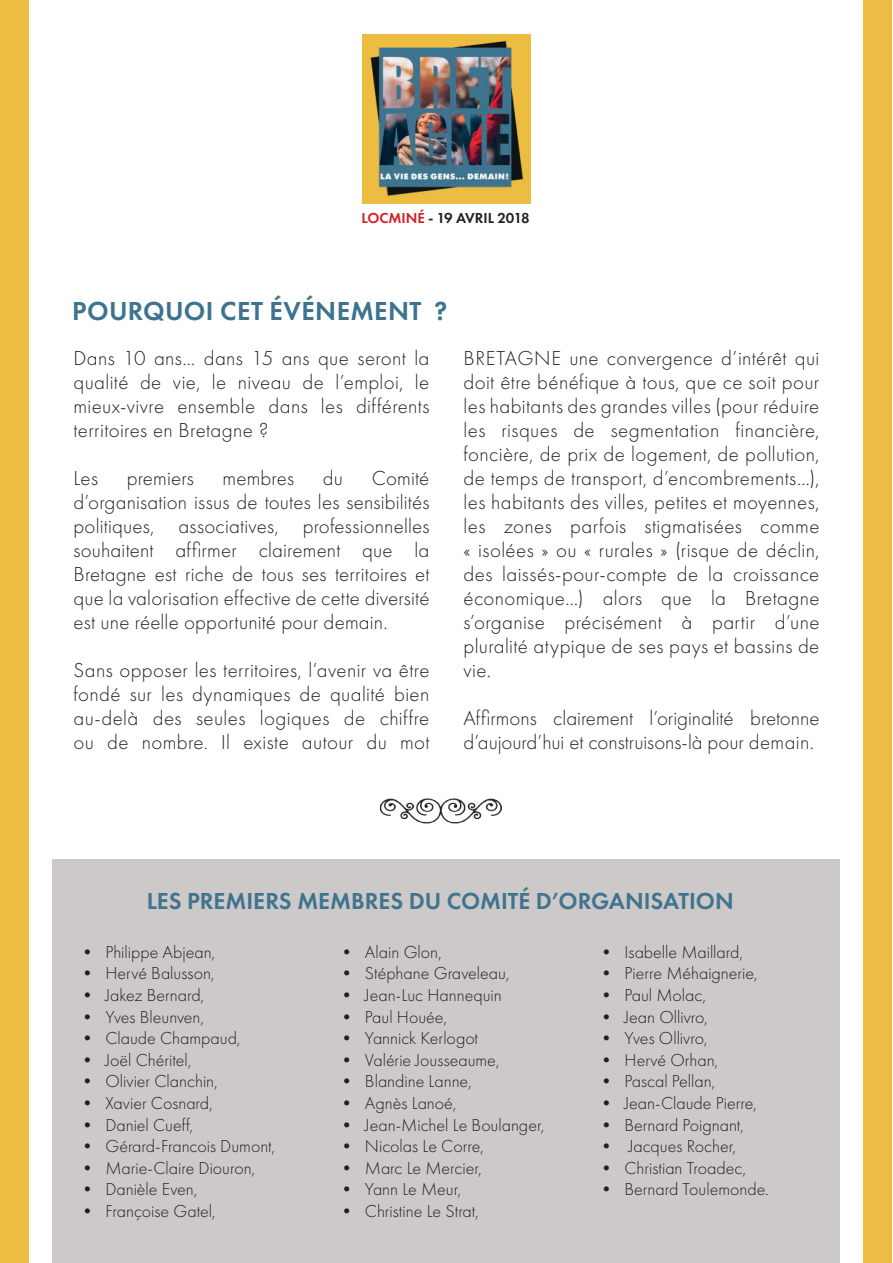
<style>
.page{position:relative;width:893px;height:1263px;background:#fff}
.page>*{position:absolute;margin:0;border:0;box-sizing:border-box;transform-origin:0 0}
.t1{font:600 27px "Futura PT";letter-spacing:.015em;color:#3e738f}
.t2{font:600 24px "Futura PT";color:#3f748f}
.t3{font:300 21px/24px "Futura PT";letter-spacing:.015em;color:#231f20;text-align:justify}
.t4{font:300 18px "Futura PT";color:#231f20}
.t5{font:600 15px "Futura PT";color:#231f20}
.s1{color:#d1232a}
</style>
<div class="page">
<div style="left:52px;top:859px;width:788px;height:404px;background:#cdc9c8"></div>
<div style="left:863px;top:0;width:29px;height:1263px;background:#ecbd42"></div>
<img style="left:363px;top:34px;width:167px;height:169px">
<div style="left:0;top:0;width:28px;height:1263px;background:#ecbd42"></div>
<img style="left:380px;top:798px;width:121px;height:26px">
<p class="t5" style="left:361px;top:209px;width:170px"><span class="s1">LOCMINÉ</span> - 19 AVRIL 2018</p>
<p class="t1" style="left:72px;top:296px;width:376px">POURQUOI CET ÉVÉNEMENT ?</p>
<p class="t3" style="left:73px;top:346px;width:357px">Dans 10 ans… dans 15 ans que seront la qualité de vie, le niveau de l’emploi, le mieux-vivre ensemble dans les différents territoires en Bretagne ?</p>
<p class="t3" style="left:73px;top:467px;width:26px">Les</p>
<p class="t3" style="left:127px;top:467px;width:69px">premiers</p>
<p class="t3" style="left:223px;top:467px;width:73px">membres</p>
<p class="t3" style="left:323px;top:467px;width:22px">du</p>
<p class="t3" style="left:73px;top:467px;width:357px;text-indent:298px">Comité d’organisation issus de toutes les sensibilités politiques, associatives, professionnelles souhaitent affirmer clairement que la Bretagne est riche de tous ses territoires et que la valorisation effective de cette diversité est une réelle opportunité pour demain.</p>
<p class="t3" style="left:73px;top:659px;width:357px">Sans opposer les territoires, l’avenir va être fondé sur les dynamiques de qualité bien au-delà des seules logiques de chiffre ou de nombre. Il existe autour du mot</p>
<p class="t3" style="left:463px;top:347px;width:357px">BRETAGNE une convergence d’intérêt qui doit être bénéfique à tous, que ce soit pour les habitants des grandes villes (pour réduire les risques de segmentation financière, foncière, de prix de logement, de pollution, de temps de transport, d’encombrements…), les habitants des villes, petites et moyennes, les zones parfois stigmatisées comme « isolées » ou « rurales » (risque de déclin, des laissés-pour-compte de la croissance économique…) alors que la Bretagne s’organise précisément à partir d’une pluralité atypique de ses pays et bassins de vie.</p>
<p class="t3" style="left:463px;top:707px;width:357px">Affirmons clairement l’originalité bretonne d’aujourd’hui et construisons-là pour demain.</p>
<p class="t2" style="left:147px;top:887px;width:589px">LES PREMIERS MEMBRES DU COMITÉ D’ORGANISATION</p>
<p class="t4" style="left:78px;top:943px;width:138px">• Philippe Abjean,</p>
<p class="t4" style="left:78px;top:964px;width:138px">• Hervé Balusson,</p>
<p class="t4" style="left:78px;top:986px;width:127px">• Jakez Bernard,</p>
<p class="t4" style="left:78px;top:1008px;width:127px">• Yves Bleunven,</p>
<p class="t4" style="left:78px;top:1029px;width:164px">• Claude Champaud,</p>
<p class="t4" style="left:78px;top:1051px;width:114px">• Joël Chéritel,</p>
<p class="t4" style="left:78px;top:1072px;width:141px">• Olivier Clanchin,</p>
<p class="t4" style="left:78px;top:1094px;width:136px">• Xavier Cosnard,</p>
<p class="t4" style="left:78px;top:1116px;width:116px">• Daniel Cueff,</p>
<p class="t4" style="left:78px;top:1137px;width:198px">• Gérard-Francois Dumont,</p>
<p class="t4" style="left:78px;top:1159px;width:178px">• Marie-Claire Diouron,</p>
<p class="t4" style="left:78px;top:1180px;width:120px">• Danièle Even,</p>
<p class="t4" style="left:78px;top:1202px;width:139px">• Françoise Gatel,</p>
<p class="t4" style="left:338px;top:943px;width:105px">• Alain Glon,</p>
<p class="t4" style="left:338px;top:964px;width:173px">• Stéphane Graveleau,</p>
<p class="t4" style="left:338px;top:986px;width:165px">• Jean-Luc Hannequin</p>
<p class="t4" style="left:338px;top:1008px;width:111px">• Paul Houée,</p>
<p class="t4" style="left:338px;top:1029px;width:142px">• Yannick Kerlogot</p>
<p class="t4" style="left:338px;top:1051px;width:163px">• Valérie Jousseaume,</p>
<p class="t4" style="left:338px;top:1072px;width:135px">• Blandine Lanne,</p>
<p class="t4" style="left:338px;top:1094px;width:120px">• Agnès Lanoé,</p>
<p class="t4" style="left:338px;top:1116px;width:208px">• Jean-Michel Le Boulanger,</p>
<p class="t4" style="left:338px;top:1137px;width:147px">• Nicolas Le Corre,</p>
<p class="t4" style="left:338px;top:1159px;width:145px">• Marc Le Mercier,</p>
<p class="t4" style="left:338px;top:1180px;width:125px">• Yann Le Meur,</p>
<p class="t4" style="left:338px;top:1202px;width:142px">• Christine Le Strat,</p>
<p class="t4" style="left:597px;top:943px;width:147px">• Isabelle Maillard,</p>
<p class="t4" style="left:597px;top:964px;width:162px">• Pierre Méhaignerie,</p>
<p class="t4" style="left:597px;top:986px;width:110px">• Paul Molac,</p>
<p class="t4" style="left:597px;top:1008px;width:112px">• Jean Ollivro,</p>
<p class="t4" style="left:597px;top:1029px;width:111px">• Yves Ollivro,</p>
<p class="t4" style="left:597px;top:1051px;width:122px">• Hervé Orhan,</p>
<p class="t4" style="left:597px;top:1072px;width:119px">• Pascal Pellan,</p>
<p class="t4" style="left:597px;top:1094px;width:161px">• Jean-Claude Pierre,</p>
<p class="t4" style="left:597px;top:1116px;width:148px">• Bernard Poignant,</p>
<p class="t4" style="left:597px;top:1137px;width:140px">• Jacques Rocher,</p>
<p class="t4" style="left:597px;top:1159px;width:150px">• Christian Troadec,</p>
<p class="t4" style="left:597px;top:1180px;width:173px">• Bernard Toulemonde.</p>
</div>
